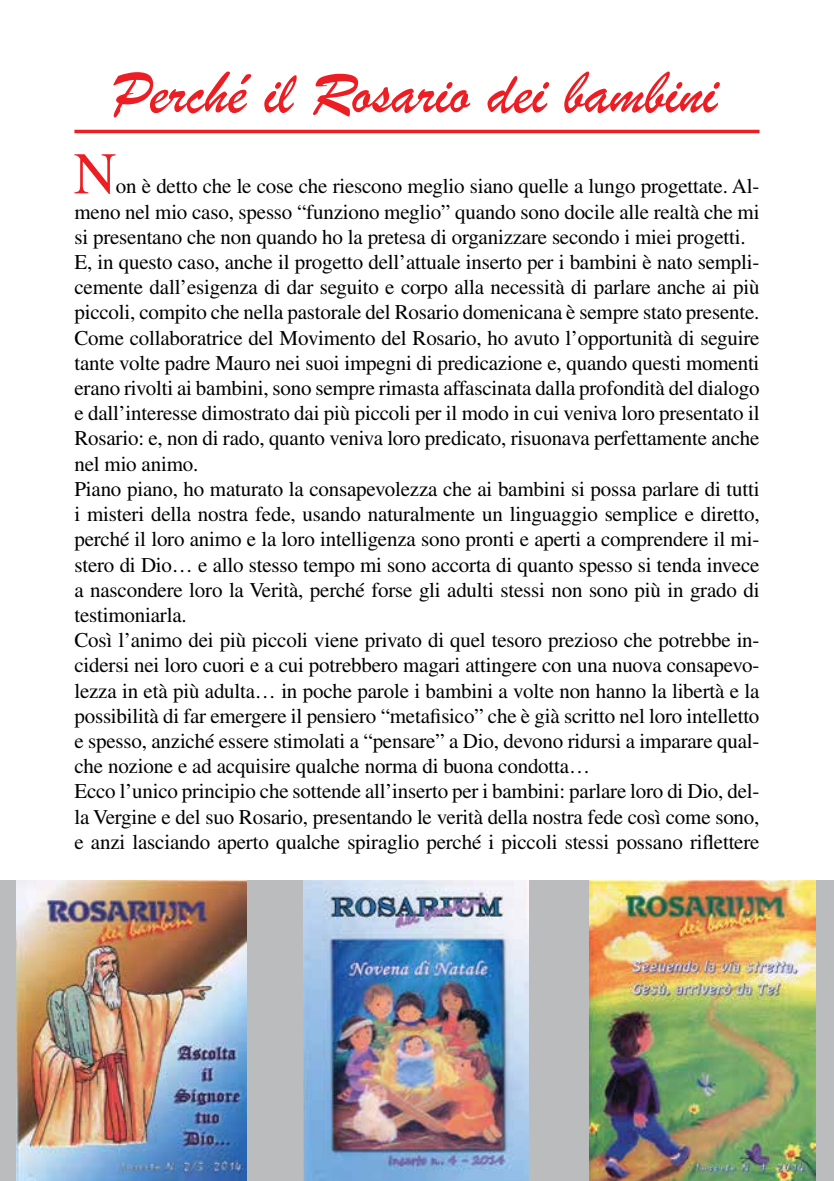
<style>
.page{position:relative;width:834px;height:1181px;background:#fff}
.page>*{position:absolute;margin:0;border:0;box-sizing:border-box;transform-origin:0 0}
.t1{font:63px "Brush Script";color:#ed1d24}
.t2{font:59.15px "Times LT Std";color:#ed1d24}
.t3{font:21px/25.2px "Times LT Std";letter-spacing:-.01em;color:#000}
</style>
<div class="page">
<hr style="left:74px;top:130px;width:685px;height:3px;background:#ed1d24">
<div style="left:0;top:881px;width:833px;height:300px;background:#babcbe"></div>
<img style="left:16px;top:881px;width:230px;height:300px">
<img style="left:304px;top:881px;width:224px;height:300px">
<img style="left:589px;top:881px;width:226px;height:300px">
<h1 class="t1" style="left:112px;top:54px;width:606px">Perché il Rosario dei bambini</h1>
<h2 class="t2" style="left:74px;top:140px;width:44px">N</h2>
<p class="t3" style="left:74px;top:174px;width:686px;text-indent:41px">on è detto che le cose che riescono meglio siano quelle a lungo progettate. Al&shy;meno nel mio caso, spesso “funziono meglio” quando sono docile alle realtà che mi si presentano che non quando ho la pretesa di organizzare secondo i miei progetti.<br>E, in questo caso, anche il progetto dell’attuale inserto per i bambini è nato sempli&shy;cemente dall’esigenza di dar seguito e corpo alla necessità di parlare anche ai più piccoli, compito che nella pastorale del Rosario domenicana è sempre stato presente.<br>Come collaboratrice del Movimento del Rosario, ho avuto l’opportunità di seguire tante volte padre Mauro nei suoi impegni di predicazione e, quando questi momenti erano rivolti ai bambini, sono sempre rimasta affascinata dalla profondità del dialogo e dall’interesse dimostrato dai più piccoli per il modo in cui veniva loro presentato il Rosario: e, non di rado, quanto veniva loro predicato, risuonava perfettamente anche nel mio animo.<br>Piano piano, ho maturato la consapevolezza che ai bambini si possa parlare di tutti i misteri della nostra fede, usando naturalmente un linguaggio semplice e diretto, perché il loro animo e la loro intelligenza sono pronti e aperti a comprendere il mi&shy;stero di Dio… e allo stesso tempo mi sono accorta di quanto spesso si tenda invece a nascondere loro la Verità, perché forse gli adulti stessi non sono più in grado di testimoniarla.<br>Così l’animo dei più piccoli viene privato di quel tesoro prezioso che potrebbe in&shy;cidersi nei loro cuori e a cui potrebbero magari attingere con una nuova consapevo&shy;lezza in età più adulta… in poche parole i bambini a volte non hanno la libertà e la possibilità di far emergere il pensiero “metafisico” che è già scritto nel loro intelletto e spesso, anziché essere stimolati a “pensare” a Dio, devono ridursi a imparare qual&shy;che nozione e ad acquisire qualche norma di buona condotta…<br>Ecco l’unico principio che sottende all’inserto per i bambini: parlare loro di Dio, del&shy;la Vergine e del suo Rosario, presentando le verità della nostra fede così come sono, e anzi lasciando aperto qualche spiraglio perché i piccoli stessi possano riflettere</p>
</div>
